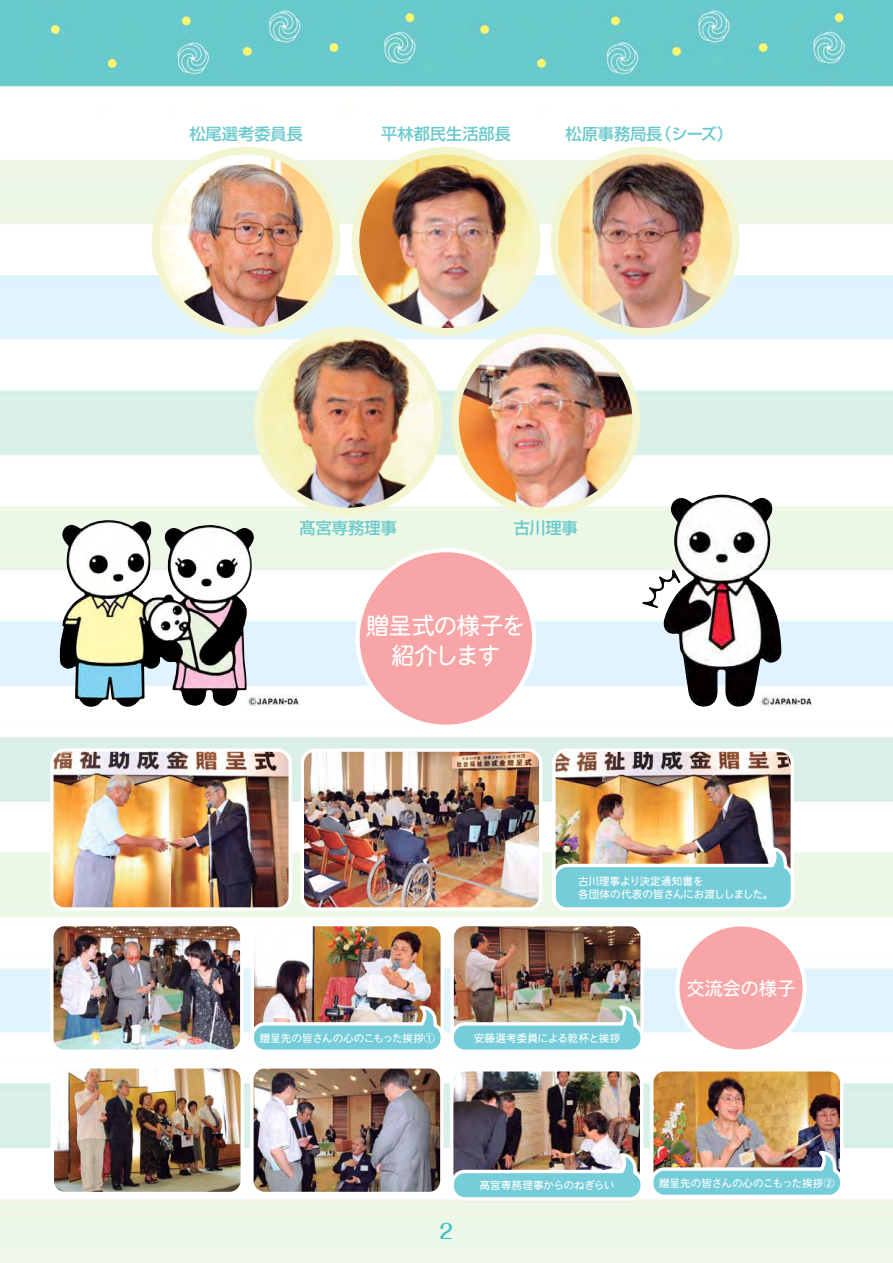
<style>
.page{position:relative;width:893px;height:1263px;background:#fff}
.page>*{position:absolute;margin:0;border:0;box-sizing:border-box;transform-origin:0 0}
.t1{font:23.4px/29.7px "DFPHS Maru Gothic CID W4";letter-spacing:-.04em;color:#fff;text-align:center}
.t2{font:20.25px "Maru Fo Pro Medium 90 pv RKSJ H";color:#3cc1ca}
.t3{font:18.45px "DFPHS Maru Gothic CID W4";letter-spacing:-.015em;color:#fff}
.t4{font:16.2px "Shin Go Pro Medium 90 pv RKSJ H";color:#6ac9cb}
.t5{font:10.65px/12.8px "DFPHS Maru Gothic CID W4";letter-spacing:-.015em;color:#fff}
</style>
<div class="page">
<img style="left:0;top:0;width:893px;height:1263px">
<div style="left:355px;top:548px;width:181px;height:181px;border:9px solid #fff;border-radius:50%"></div>
<div style="left:360px;top:552px;width:172px;height:173px;background:#f7a5a6;border-radius:50%"></div>
<div style="left:675px;top:922px;width:132px;height:132px;border:9px solid #fff;border-radius:50%"></div>
<div style="left:680px;top:926px;width:123px;height:123px;background:#f7a5a6;border-radius:50%"></div>
<img style="left:52px;top:750px;width:238px;height:159px;border-radius:13px">
<div style="left:50px;top:748px;width:242px;height:163px;border:3px solid #fff;border-radius:13px"></div>
<img style="left:302px;top:750px;width:239px;height:159px;border-radius:13px">
<div style="left:301px;top:748px;width:241px;height:163px;border:3px solid #fff;border-radius:13px"></div>
<img style="left:554px;top:750px;width:238px;height:159px;border-radius:13px">
<div style="left:552px;top:748px;width:242px;height:163px;border:3px solid #fff;border-radius:13px"></div>
<img style="left:452px;top:1070px;width:190px;height:126px;border-radius:13px">
<div style="left:450px;top:1068px;width:193px;height:130px;border:3px solid #fff;border-radius:13px"></div>
<img style="left:52px;top:925px;width:190px;height:126px;border-radius:13px">
<div style="left:50px;top:923px;width:193px;height:130px;border:3px solid #fff;border-radius:13px"></div>
<img style="left:252px;top:925px;width:190px;height:126px;border-radius:13px">
<div style="left:251px;top:923px;width:193px;height:130px;border:3px solid #fff;border-radius:13px"></div>
<img style="left:52px;top:1067px;width:190px;height:126px;border-radius:13px">
<div style="left:51px;top:1065px;width:193px;height:130px;border:3px solid #fff;border-radius:13px"></div>
<img style="left:252px;top:1067px;width:190px;height:126px;border-radius:13px">
<div style="left:250px;top:1065px;width:194px;height:130px;border:3px solid #fff;border-radius:13px"></div>
<img style="left:452px;top:925px;width:190px;height:126px;border-radius:13px">
<div style="left:450px;top:923px;width:194px;height:130px;border:3px solid #fff;border-radius:13px"></div>
<img style="left:652px;top:1070px;width:190px;height:126px;border-radius:13px">
<div style="left:650px;top:1068px;width:193px;height:130px;border:3px solid #fff;border-radius:13px"></div>
<img style="left:60px;top:520px;width:194px;height:187px">
<img style="left:642px;top:495px;width:139px;height:212px">
<img style="left:247px;top:694px;width:54px;height:13px">
<img style="left:759px;top:694px;width:54px;height:13px">
<img style="left:551px;top:848px;width:245px;height:64px">
<img style="left:155px;top:151px;width:182px;height:181px;border-radius:50%">
<div style="left:152px;top:147px;width:189px;height:189px;border:8px solid #f2f5cf;border-radius:50%"></div>
<img style="left:355px;top:151px;width:182px;height:181px;border-radius:50%">
<div style="left:352px;top:147px;width:188px;height:189px;border:8px solid #f2f5cf;border-radius:50%"></div>
<img style="left:554px;top:151px;width:182px;height:181px;border-radius:50%">
<div style="left:551px;top:147px;width:188px;height:189px;border:8px solid #f2f5cf;border-radius:50%"></div>
<img style="left:257px;top:330px;width:182px;height:181px;border-radius:50%">
<div style="left:254px;top:326px;width:188px;height:189px;border:8px solid #f2f5cf;border-radius:50%"></div>
<img style="left:455px;top:330px;width:181px;height:181px;border-radius:50%">
<div style="left:451px;top:326px;width:189px;height:189px;border:8px solid #f2f5cf;border-radius:50%"></div>
<img style="left:249px;top:1006px;width:396px;height:49px">
<img style="left:449px;top:1151px;width:396px;height:51px">
<h3 class="t4" style="left:189px;top:127px;width:115px">松尾選考委員長</h3>
<h3 class="t4" style="left:381px;top:127px;width:131px">平林都民生活部長</h3>
<h3 class="t4" style="left:565px;top:127px;width:169px">松原事務局長（シーズ）</h3>
<h3 class="t4" style="left:300px;top:522px;width:99px">髙宮専務理事</h3>
<h3 class="t4" style="left:514px;top:522px;width:65px">古川理事</h3>
<h1 class="t1" style="left:366px;top:614px;width:161px">贈呈式の様子を紹介します</h1>
<p class="t5" style="left:578px;top:876px;width:197px">古川理事より決定通知書を<br>各団体の代表の皆さんにお渡ししました。</p>
<h3 class="t3" style="left:686px;top:981px;width:111px">交流会の様子</h3>
<p class="t5" style="left:260px;top:1033px;width:177px">贈呈先の皆さんの心のこもった挨拶①</p>
<p class="t5" style="left:474px;top:1033px;width:148px">安藤選考委員による乾杯と挨拶</p>
<h2 class="t2" style="left:439px;top:1224px;width:16px">2</h2>
<p class="t5" style="left:479px;top:1180px;width:137px">髙宮専務理事からのねぎらい</p>
<p class="t5" style="left:659px;top:1178px;width:177px">贈呈先の皆さんの心のこもった挨拶②</p>
</div>
